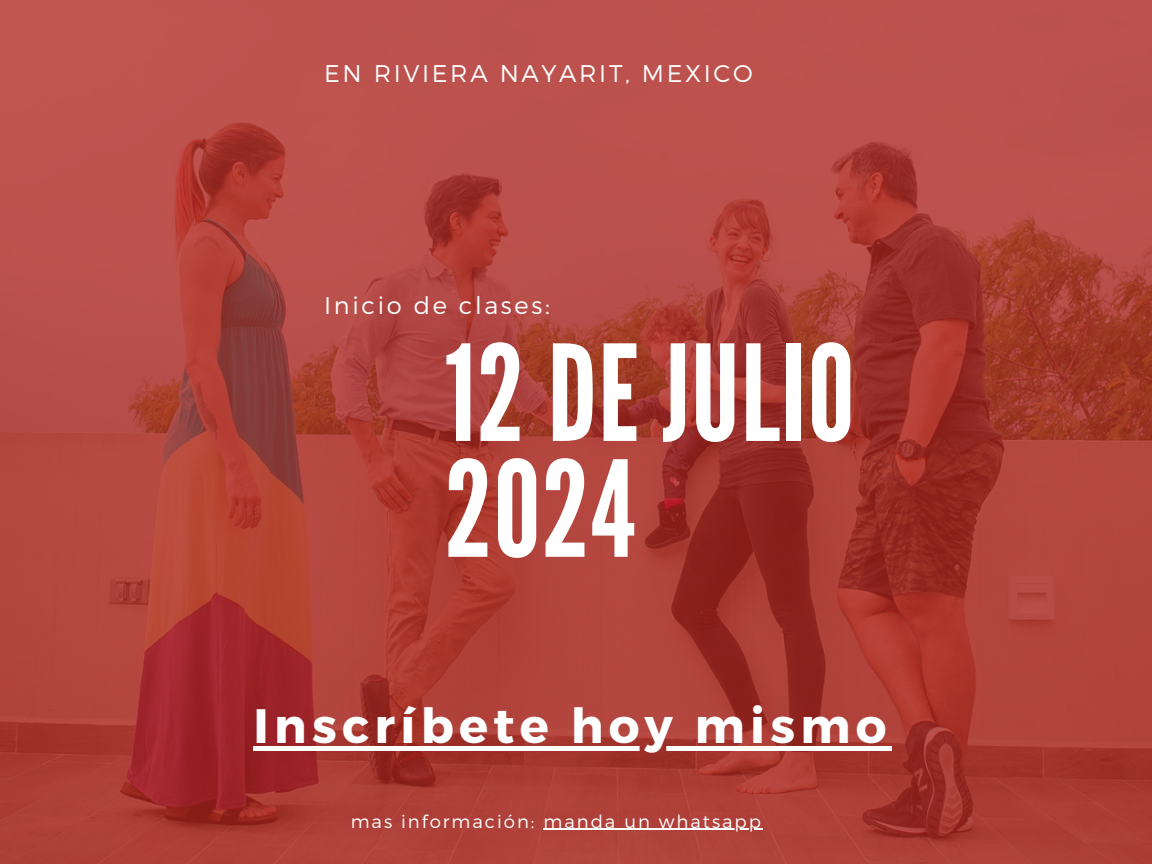
<style>
.page{position:relative;width:1152px;height:864px;background:#fff}
.page>*{position:absolute;margin:0;border:0;box-sizing:border-box;transform-origin:0 0}
.t1{font:132.75px/115.8px "League Gothic";letter-spacing:.01em;color:#fff}
.t2{font:700 48.3px "Montserrat";letter-spacing:.11em;color:#fff}
.t3{font:300 24.15px "Montserrat";letter-spacing:.11em;color:#fff}
.t4{font:300 18.15px "Montserrat";letter-spacing:.11em;color:#fff}
</style>
<div class="page">
<img style="left:0;top:0;width:1152px;height:864px">
<div style="left:254px;top:746px;width:638px;height:5px;background:#fff"></div>
<hr style="left:543px;top:829px;width:220px;height:1px;background:#fff">
<p class="t3" style="left:324px;top:58px;width:430px">EN RIVIERA NAYARIT, MEXICO</p>
<p class="t3" style="left:324px;top:290px;width:227px">Inicio de clases:</p>
<h1 class="t1" style="left:445px;top:339px;width:411px">12 DE JULIO<br>2024</h1>
<h2 class="t2" style="left:254px;top:694px;width:635px">Inscríbete hoy mismo</h2>
<p class="t4" style="left:351px;top:809px;width:412px">mas información: manda un whatsapp</p>
</div>
